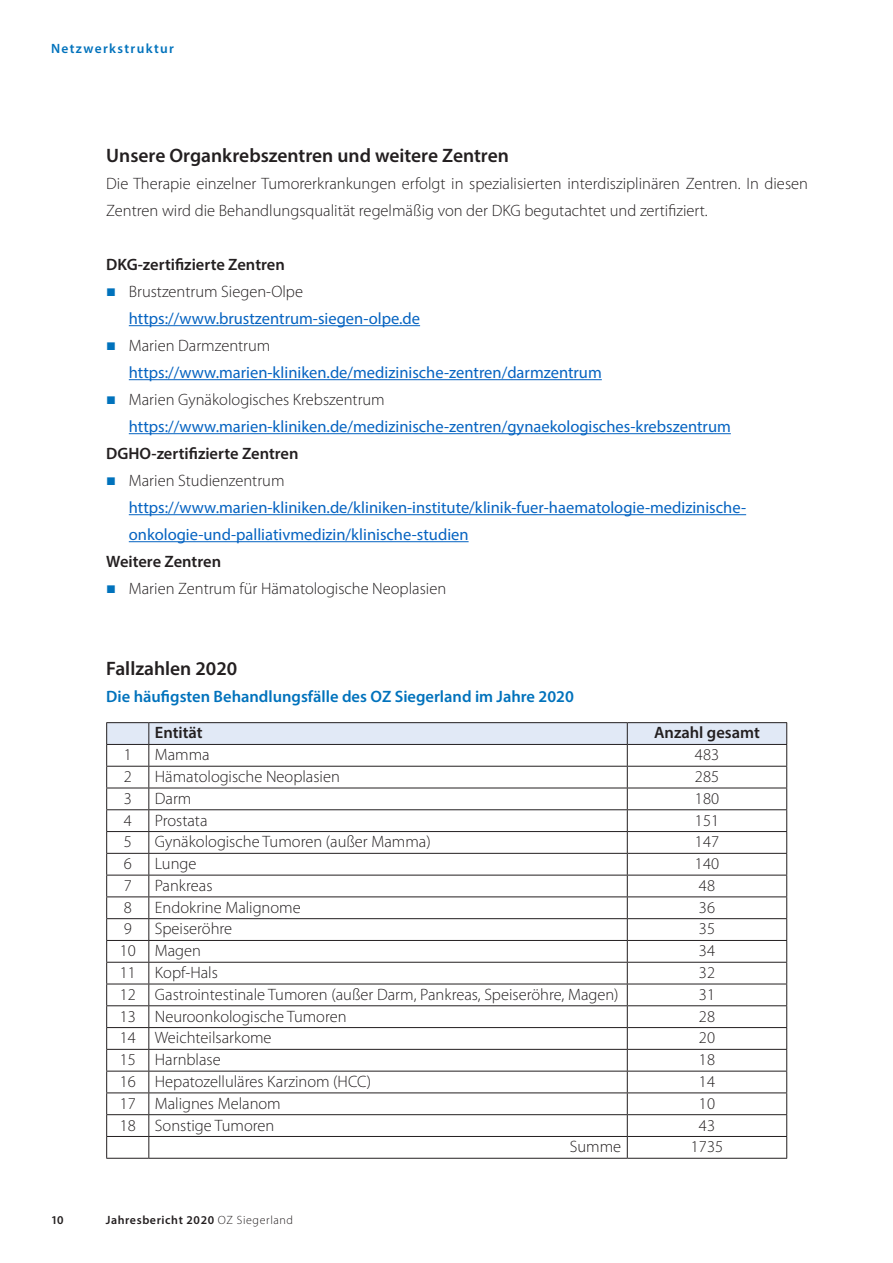
<style>
.page{position:relative;width:893px;height:1263px;background:#fff}
.page>*{position:absolute;margin:0;border:0;box-sizing:border-box;transform-origin:0 0}
.t1{font:600 19.5px "Myriad Pro";color:#231f20}
.t2{font:300 16.5px/27px "Myriad Pro";color:#231f20}
.t3{font:16.5px/27px "Myriad Pro";color:#0563c1}
.t4{font:600 16.5px "Myriad Pro";color:#231f20}
.t5{font:600 16.5px "Myriad Pro";color:#0072bc}
.t6{font:600 13.5px "Myriad Pro";letter-spacing:.1em;color:#0072bc}
.t7{font:600 12px "Myriad Pro";letter-spacing:.05em;color:#231f20}
.s1{font-family:"Arial";font-weight:900;color:#0072bc}
.s2{font-weight:300;color:#231f20}
.s3{font-weight:300}
</style>
<div class="page">
<hr style="left:129px;top:325px;width:291px;height:1px;background:#0563c1">
<hr style="left:129px;top:379px;width:473px;height:1px;background:#0563c1">
<hr style="left:129px;top:433px;width:602px;height:1px;background:#0563c1">
<hr style="left:129px;top:514px;width:617px;height:1px;background:#0563c1">
<hr style="left:129px;top:541px;width:340px;height:1px;background:#0563c1">
<hr style="left:106px;top:722px;width:43px;height:1px;background:#231f20">
<hr style="left:149px;top:722px;width:478px;height:1px;background:#231f20">
<hr style="left:627px;top:722px;width:160px;height:1px;background:#231f20">
<svg style="left:106px;top:723px;width:681px;height:435px"></svg>
<hr style="left:106px;top:1158px;width:43px;height:1px;background:#231f20">
<hr style="left:149px;top:1158px;width:478px;height:1px;background:#231f20">
<hr style="left:627px;top:1158px;width:160px;height:1px;background:#231f20">
<p class="t6" style="left:51px;top:40px;width:124px">Netzwerkstruktur</p>
<p class="t1" style="left:106px;top:143px;width:404px">Unsere Organkrebszentren und weitere Zentren</p>
<p class="t2" style="left:106px;top:170px;width:703px">Die Therapie einzelner Tumorerkrankungen erfolgt in spezialisierten interdisziplinären Zentren. In diesen<br>Zentren wird die Behandlungsqualität regelmäßig von der DKG begutachtet und zertifiziert.</p>
<p class="t4" style="left:106px;top:254px;width:180px">DKG-zertifizierte Zentren</p>
<p class="t3" style="left:129px;top:278px;width:293px;text-indent:-23px"><span class="s1">■</span> <span class="s2">Brustzentrum Siegen-Olpe </span>https://www.brustzentrum-siegen-olpe.de</p>
<p class="t3" style="left:129px;top:332px;width:474px;text-indent:-23px"><span class="s1">■</span> <span class="s2">Marien Darmzentrum </span>https://www.marien-kliniken.de/medizinische-zentren/darmzentrum</p>
<p class="t3" style="left:129px;top:386px;width:603px;text-indent:-23px"><span class="s1">■</span> <span class="s2">Marien Gynäkologisches Krebszentrum </span>https://www.marien-kliniken.de/medizinische-zentren/gynaekologisches-krebszentrum</p>
<p class="t4" style="left:106px;top:443px;width:194px">DGHO-zertifizierte Zentren</p>
<p class="t3" style="left:129px;top:467px;width:619px;text-indent:-23px"><span class="s1">■</span> <span class="s2">Marien Studienzentrum </span>https://www.marien-kliniken.de/kliniken-institute/klinik-fuer-haematologie-medizinische&shy;onkologie-und-palliativmedizin/klinische-studien</p>
<p class="t4" style="left:106px;top:551px;width:116px">Weitere Zentren</p>
<p class="t2" style="left:106px;top:575px;width:341px"><span class="s1">■</span> Marien Zentrum für Hämatologische Neoplasien</p>
<p class="t1" style="left:106px;top:656px;width:132px">Fallzahlen 2020</p>
<p class="t5" style="left:106px;top:686px;width:469px">Die häufigsten Behandlungsfälle des OZ Siegerland im Jahre 2020</p>
<p class="t4" style="left:155px;top:722px;width:49px">Entität</p>
<p class="t4" style="left:654px;top:722px;width:107px">Anzahl gesamt</p>
<p class="t2" style="left:124px;top:741px;width:10px">1</p>
<p class="t2" style="left:155px;top:741px;width:56px">Mamma</p>
<p class="t2" style="left:695px;top:741px;width:26px">483</p>
<p class="t2" style="left:124px;top:763px;width:10px">2</p>
<p class="t2" style="left:155px;top:763px;width:187px">Hämatologische Neoplasien</p>
<p class="t2" style="left:695px;top:763px;width:26px">285</p>
<p class="t2" style="left:124px;top:785px;width:10px">3</p>
<p class="t2" style="left:155px;top:785px;width:38px">Darm</p>
<p class="t2" style="left:695px;top:785px;width:26px">180</p>
<p class="t2" style="left:124px;top:806px;width:10px">4</p>
<p class="t2" style="left:155px;top:806px;width:54px">Prostata</p>
<p class="t2" style="left:695px;top:806px;width:26px">151</p>
<p class="t2" style="left:124px;top:828px;width:10px">5</p>
<p class="t2" style="left:155px;top:828px;width:277px">Gynäkologische Tumoren (außer Mamma)</p>
<p class="t2" style="left:695px;top:828px;width:26px">147</p>
<p class="t2" style="left:124px;top:850px;width:10px">6</p>
<p class="t2" style="left:155px;top:850px;width:43px">Lunge</p>
<p class="t2" style="left:695px;top:850px;width:26px">140</p>
<p class="t2" style="left:124px;top:872px;width:10px">7</p>
<p class="t2" style="left:155px;top:872px;width:59px">Pankreas</p>
<p class="t2" style="left:699px;top:872px;width:18px">48</p>
<p class="t2" style="left:124px;top:893px;width:10px">8</p>
<p class="t2" style="left:155px;top:893px;width:147px">Endokrine Malignome</p>
<p class="t2" style="left:699px;top:893px;width:18px">36</p>
<p class="t2" style="left:124px;top:915px;width:10px">9</p>
<p class="t2" style="left:155px;top:915px;width:79px">Speiseröhre</p>
<p class="t2" style="left:699px;top:915px;width:18px">35</p>
<p class="t2" style="left:120px;top:937px;width:83px">10 Magen</p>
<p class="t2" style="left:699px;top:937px;width:18px">34</p>
<p class="t2" style="left:120px;top:959px;width:100px">11 Kopf-Hals</p>
<p class="t2" style="left:699px;top:959px;width:18px">32</p>
<p class="t2" style="left:120px;top:981px;width:500px">12 Gastrointestinale Tumoren (außer Darm, Pankreas, Speiseröhre, Magen)</p>
<p class="t2" style="left:699px;top:981px;width:18px">31</p>
<p class="t2" style="left:120px;top:1002px;width:228px">13 Neuroonkologische Tumoren</p>
<p class="t2" style="left:699px;top:1002px;width:18px">28</p>
<p class="t2" style="left:120px;top:1024px;width:153px">14 Weichteilsarkome</p>
<p class="t2" style="left:699px;top:1024px;width:18px">20</p>
<p class="t2" style="left:120px;top:1046px;width:103px">15 Harnblase</p>
<p class="t2" style="left:699px;top:1046px;width:18px">18</p>
<p class="t2" style="left:120px;top:1068px;width:253px">16 Hepatozelluläres Karzinom (HCC)</p>
<p class="t2" style="left:699px;top:1068px;width:18px">14</p>
<p class="t2" style="left:120px;top:1089px;width:163px">17 Malignes Melanom</p>
<p class="t2" style="left:699px;top:1089px;width:18px">10</p>
<p class="t2" style="left:120px;top:1111px;width:156px">18 Sonstige Tumoren</p>
<p class="t2" style="left:699px;top:1111px;width:18px">43</p>
<p class="t2" style="left:570px;top:1133px;width:53px">Summe</p>
<p class="t2" style="left:691px;top:1133px;width:34px">1735</p>
<p class="t7" style="left:51px;top:1212px;width:14px">10</p>
<p class="t7" style="left:106px;top:1212px;width:189px">Jahresbericht 2020 <span class="s3">OZ Siegerland</span></p>
</div>
